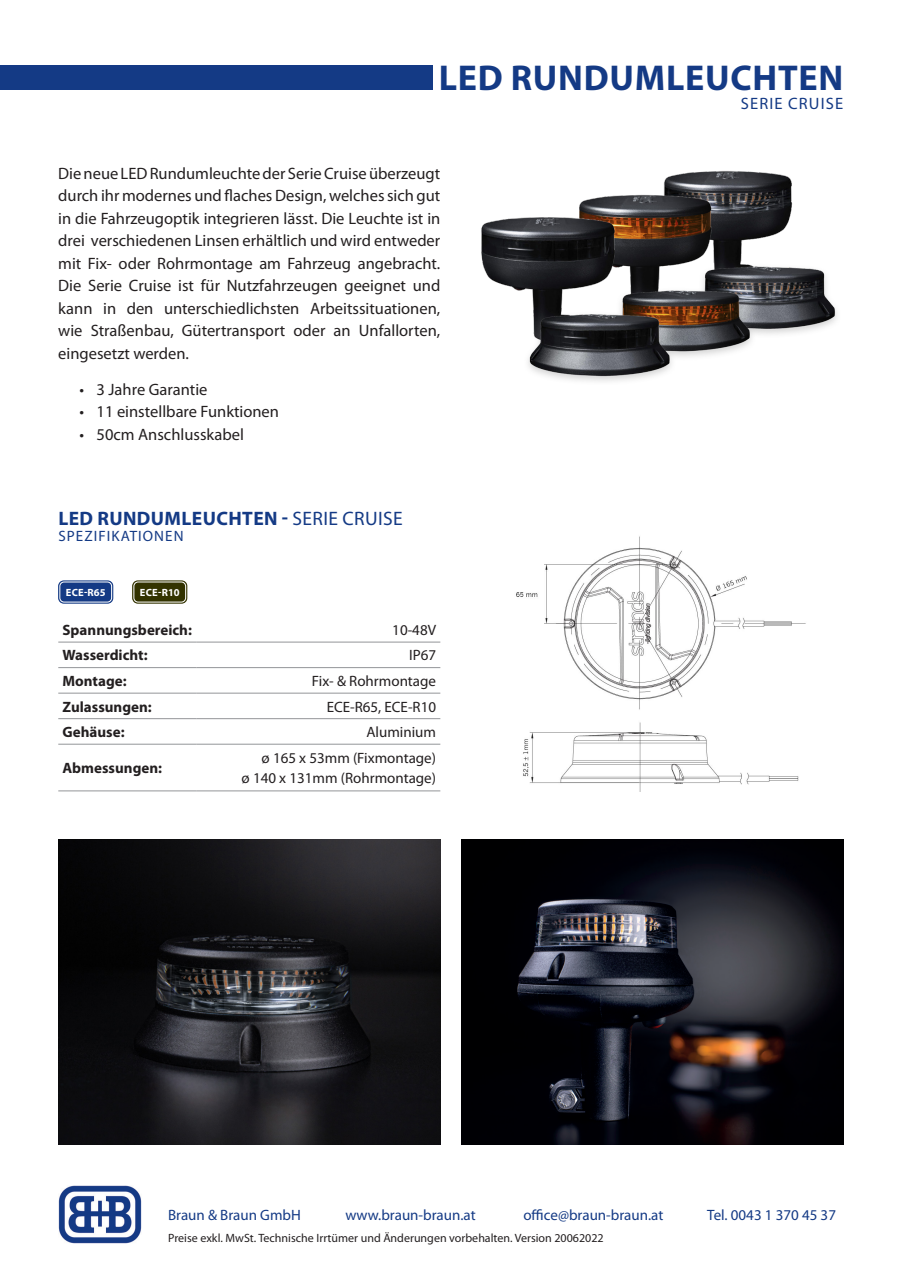
<style>
.page{position:relative;width:902px;height:1272px;background:#fff}
.page>*{position:absolute;margin:0;border:0;box-sizing:border-box;transform-origin:0 0}
.t1{font:700 36px "Myriad Pro";letter-spacing:.02em;color:#143a85}
.t2{font:700 19.5px "Myriad Pro";letter-spacing:.02em;color:#143a85}
.t3{font:16.5px/22.5px "Myriad Pro";color:#231f20;text-align:justify}
.t4{font:16.5px "Myriad Pro";letter-spacing:.07em;color:#143a85}
.t5{font:15px/19.5px "Myriad Pro";color:#231f20;text-align:right}
.t6{font:15px "Myriad Pro";color:#143a85}
.t7{font:700 15px "Myriad Pro";color:#231f20}
.t8{font:15px "Myriad Pro";letter-spacing:.07em;color:#143a85}
.t9{font:12px "Myriad Pro";color:#231f20}
.t10{font:700 10.5px "Myriad Pro";letter-spacing:.015em;color:#fff}
.s1{font-weight:400}
</style>
<div class="page">
<img style="left:58px;top:1185px;width:83px;height:58px">
<div style="left:0;top:65px;width:432px;height:25px;background:#143a85"></div>
<hr style="left:58px;top:641px;width:139px;height:1px;background:#939598">
<hr style="left:197px;top:641px;width:243px;height:1px;background:#939598">
<hr style="left:58px;top:667px;width:139px;height:1px;background:#939598">
<hr style="left:197px;top:667px;width:243px;height:1px;background:#939598">
<hr style="left:58px;top:692px;width:139px;height:1px;background:#939598">
<hr style="left:197px;top:692px;width:243px;height:1px;background:#939598">
<hr style="left:58px;top:718px;width:139px;height:1px;background:#939598">
<hr style="left:197px;top:718px;width:243px;height:1px;background:#939598">
<hr style="left:58px;top:743px;width:139px;height:1px;background:#939598">
<hr style="left:197px;top:743px;width:243px;height:1px;background:#939598">
<hr style="left:58px;top:790px;width:139px;height:1px;background:#939598">
<hr style="left:197px;top:790px;width:243px;height:1px;background:#939598">
<div style="left:132px;top:580px;width:55px;height:23px;border:1px solid #330;border-radius:5px"></div>
<div style="left:134px;top:582px;width:52px;height:20px;background:#330;border-radius:4px"></div>
<div style="left:133px;top:581px;width:53px;height:21px;border:1px solid #fff;border-radius:4px"></div>
<div style="left:58px;top:580px;width:55px;height:23px;border:1px solid #143a85;border-radius:5px"></div>
<div style="left:60px;top:582px;width:52px;height:20px;background:#143a85;border-radius:4px"></div>
<div style="left:59px;top:581px;width:53px;height:21px;border:1px solid #fff;border-radius:4px"></div>
<img style="left:58px;top:839px;width:382px;height:305px">
<img style="left:516px;top:536px;width:290px;height:255px">
<img style="left:461px;top:839px;width:382px;height:305px">
<img style="left:481px;top:171px;width:356px;height:211px">
<h1 class="t1" style="left:439px;top:54px;width:406px">LED RUNDUMLEUCHTEN</h1>
<p class="t3" style="left:58px;top:162px;width:383px">Die neue LED Rundumleuchte der Serie Cruise überzeugt durch ihr modernes und flaches Design, welches sich gut in die Fahrzeugoptik integrieren lässt. Die Leuchte ist in drei verschiedenen Linsen erhältlich und wird entweder mit Fix- oder Rohrmontage am Fahrzeug angebracht.<br>Die Serie Cruise ist für Nutzfahrzeugen geeignet und kann in den unterschiedlichsten Arbeitssituationen, wie Straßenbau, Gütertransport oder an Unfallorten, eingesetzt werden.</p>
<p class="t3" style="left:80px;top:378px;width:129px">• 3 Jahre Garantie</p>
<p class="t3" style="left:80px;top:400px;width:201px">• 11 einstellbare Funktionen</p>
<p class="t3" style="left:80px;top:423px;width:166px">• 50cm Anschlusskabel</p>
<p class="t2" style="left:58px;top:505px;width:346px">LED RUNDUMLEUCHTEN - <span class="s1">SERIE CRUISE</span></p>
<p class="t8" style="left:58px;top:527px;width:127px">SPEZIFIKATIONEN</p>
<p class="t10" style="left:66px;top:585px;width:41px">ECE-R65</p>
<p class="t10" style="left:140px;top:585px;width:41px">ECE-R10</p>
<p class="t7" style="left:63px;top:620px;width:131px">Spannungsbereich:</p>
<p class="t5" style="left:392px;top:620px;width:45px">10-48V</p>
<p class="t7" style="left:63px;top:645px;width:87px">Wasserdicht:</p>
<p class="t5" style="left:409px;top:645px;width:28px">IP67</p>
<p class="t7" style="left:63px;top:671px;width:66px">Montage:</p>
<p class="t5" style="left:312px;top:671px;width:126px">Fix- &amp; Rohrmontage</p>
<p class="t7" style="left:63px;top:696px;width:91px">Zulassungen:</p>
<p class="t5" style="left:326px;top:696px;width:111px">ECE-R65, ECE-R10</p>
<p class="t7" style="left:63px;top:722px;width:64px">Gehäuse:</p>
<p class="t5" style="left:366px;top:722px;width:71px">Aluminium</p>
<p class="t7" style="left:63px;top:758px;width:101px">Abmessungen:</p>
<p class="t5" style="left:241px;top:748px;width:196px">ø 165 x 53mm (Fixmontage)<br>ø 140 x 131mm (Rohrmontage)</p>
<p class="t4" style="left:740px;top:94px;width:104px">SERIE CRUISE</p>
<p class="t6" style="left:168px;top:1205px;width:134px">Braun &amp; Braun GmbH</p>
<p class="t6" style="left:345px;top:1205px;width:132px">www.braun-braun.at</p>
<p class="t6" style="left:523px;top:1205px;width:141px">office@braun-braun.at</p>
<p class="t6" style="left:707px;top:1205px;width:130px">Tel. 0043 1 370 45 37</p>
<p class="t9" style="left:168px;top:1230px;width:437px">Preise exkl. MwSt. Technische Irrtümer und Änderungen vorbehalten. Version 20062022</p>
</div>
